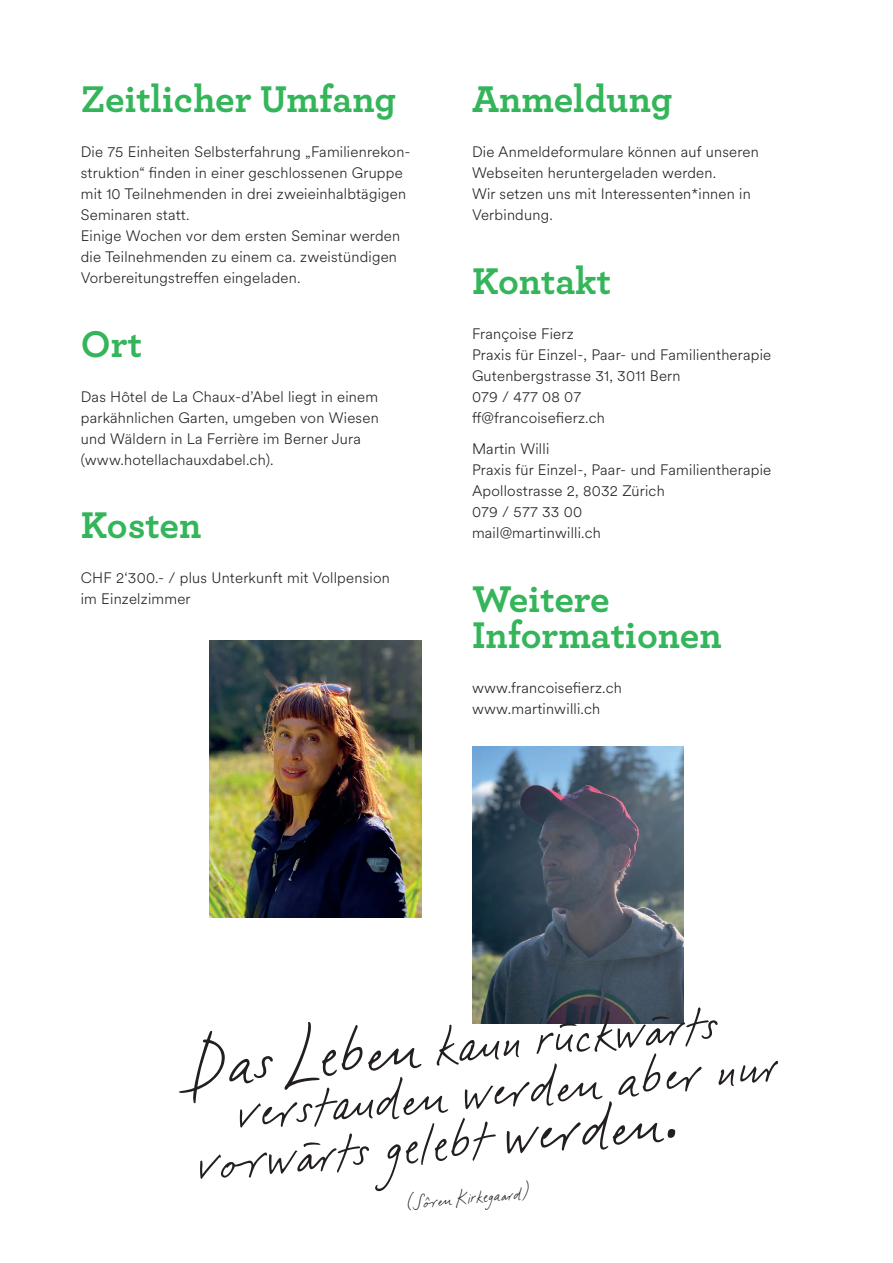
<style>
.page{position:relative;width:893px;height:1263px;background:#fff}
.page>*{position:absolute;margin:0;border:0;box-sizing:border-box;transform-origin:0 0}
.t1{font:700 73.5px "Globus Handschrift";color:#231f20}
.t2{font:700 39px/36px "Archer";color:#34b55a}
.t3{font:700 22.5px "Globus Handschrift";color:#231f20}
.t4{font:300 15px/21px "Circular XX";letter-spacing:.015em;color:#231f20}
.s1{font-size:87px}
.s2{font-size:84px}
.s3{font-size:93px}
</style>
<div class="page">
<img style="left:210px;top:640px;width:211px;height:277px">
<img style="left:472px;top:747px;width:212px;height:277px">
<h2 class="t2" style="left:81px;top:79px;width:317px">Zeitlicher Umfang</h2>
<p class="t4" style="left:81px;top:141px;width:331px">Die 75 Einheiten Selbsterfahrung „Familienrekon&shy;struktion“ finden in einer geschlossenen Gruppe mit 10 Teilnehmenden in drei zweieinhalbtägigen Seminaren statt.<br>Einige Wochen vor dem ersten Seminar werden die Teilnehmenden zu einem ca. zweistündigen Vorbereitungstreffen eingeladen.</p>
<h2 class="t2" style="left:81px;top:323px;width:63px">Ort</h2>
<p class="t4" style="left:81px;top:385px;width:299px">Das Hôtel de La Chaux-d’Abel liegt in einem parkähnlichen Garten, umgeben von Wiesen und Wäldern in La Ferrière im Berner Jura (www.hotellachauxdabel.ch).</p>
<h2 class="t2" style="left:81px;top:505px;width:122px">Kosten</h2>
<p class="t4" style="left:81px;top:567px;width:310px">CHF 2‘300.- / plus Unterkunft mit Vollpension im Einzelzimmer</p>
<h2 class="t2" style="left:472px;top:79px;width:202px">Anmeldung</h2>
<p class="t4" style="left:472px;top:141px;width:288px">Die Anmeldeformulare können auf unseren Webseiten heruntergeladen werden.<br>Wir setzen uns mit Interessenten*innen in Verbindung.</p>
<h2 class="t2" style="left:472px;top:260px;width:141px">Kontakt</h2>
<p class="t4" style="left:472px;top:322px;width:301px">Françoise Fierz<br>Praxis für Einzel-, Paar- und Familientherapie<br>Gutenbergstrasse 31, 3011 Bern<br>079 / 477 08 07<br>ff@francoisefierz.ch</p>
<p class="t4" style="left:472px;top:438px;width:301px">Martin Willi<br>Praxis für Einzel-, Paar- und Familientherapie<br>Apollostrasse 2, 8032 Zürich<br>079 / 577 33 00<br>mail@martinwilli.ch</p>
<h2 class="t2" style="left:472px;top:578px;width:251px">Weitere<br>Informationen</h2>
<p class="t4" style="left:472px;top:676px;width:151px">www.francoisefierz.ch www.martinwilli.ch</p>
<h1 class="t1" style="left:183px;top:1017px;width:533px;rotate:-5deg"><span class="s1">Das Leben</span> kan n rückwär ts</h1>
<h1 class="t1" style="left:231px;top:1060px;width:523px;rotate:-5deg">ver stan den wer den aber nur</h1>
<h1 class="t1" style="left:192px;top:1112px;width:486px;rotate:-5deg">vor wär ts gelebt <span class="s2">wer den</span> <span class="s3">.</span></h1>
<h3 class="t3" style="left:404px;top:1188px;width:125px;rotate:-5deg">(Sör en Kirkegaar d)</h3>
</div>
